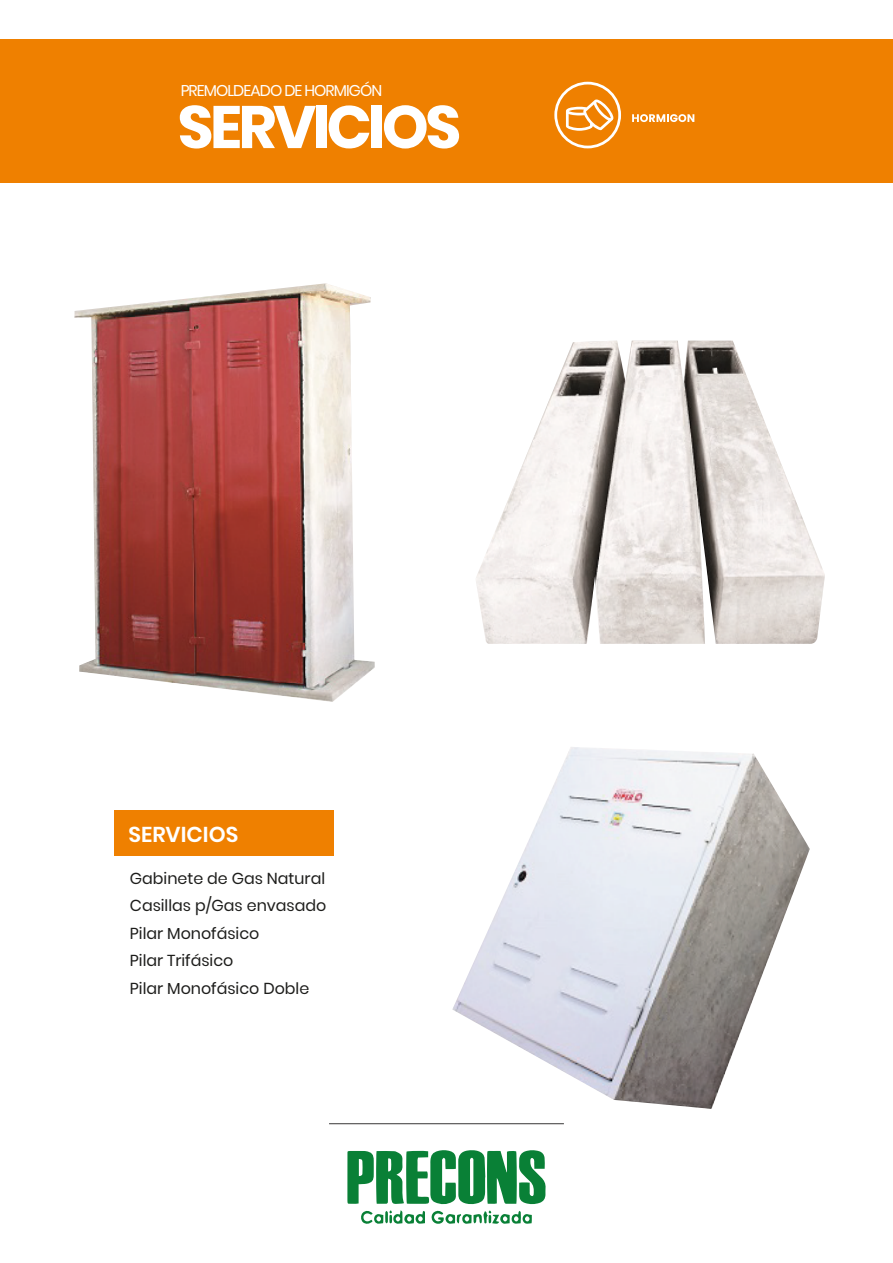
<style>
.page{position:relative;width:893px;height:1263px;background:#fff}
.page>*{position:absolute;margin:0;border:0;box-sizing:border-box;transform-origin:0 0}
.t1{font:700 59.7px "Poppins";letter-spacing:-.06em;color:#fff}
.t2{font:600 21.45px "Poppins";color:#fff}
.t3{font:15.9px/27.3px "Poppins";color:#1d1d1b}
.t4{font:15.6px "Poppins";letter-spacing:-.06em;color:#fff}
</style>
<div class="page">
<svg style="left:347px;top:1150px;width:199px;height:74px"></svg>
<hr style="left:329px;top:1123px;width:235px;height:1px;background:#383737">
<div style="left:0;top:39px;width:893px;height:143px;background:#ef8000"></div>
<svg style="left:632px;top:114px;width:62px;height:8px"></svg>
<svg style="left:554px;top:82px;width:67px;height:66px"></svg>
<div style="left:114px;top:810px;width:220px;height:45px;background:#ef8000"></div>
<img style="left:74px;top:283px;width:751px;height:419px">
<img style="left:452px;top:747px;width:358px;height:362px">
<p class="t4" style="left:181px;top:82px;width:203px">PREMOLDEADO DE HORMIGÓN</p>
<h1 class="t1" style="left:177px;top:93px;width:285px">SERVICIOS</h1>
<h2 class="t2" style="left:128px;top:822px;width:111px">SERVICIOS</h2>
<p class="t3" style="left:130px;top:865px;width:198px">Gabinete de Gas Natural<br>Casillas p/Gas envasado<br>Pilar Monofásico<br>Pilar Trifásico<br>Pilar Monofásico Doble</p>
</div>
